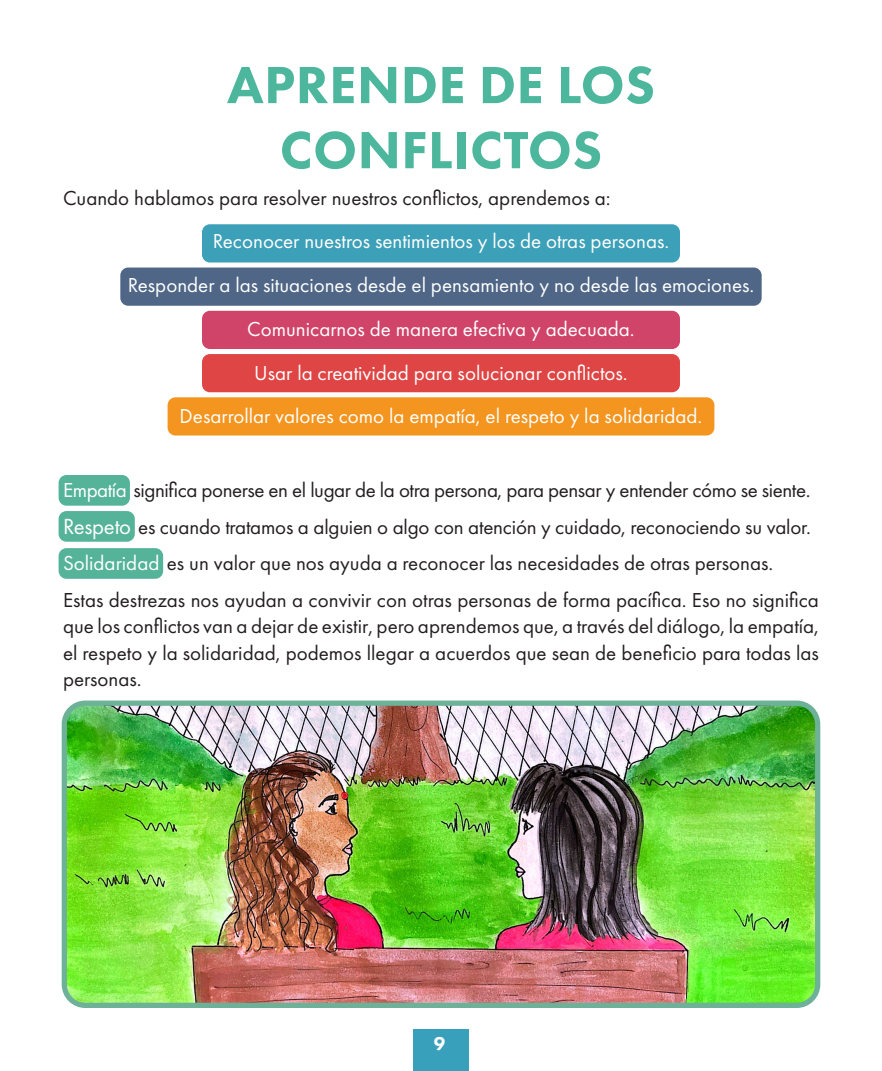
<style>
.page{position:relative;width:882px;height:1071px;background:#fff}
.page>*{position:absolute;margin:0;border:0;box-sizing:border-box;transform-origin:0 0}
.t1{font:800 54.25px/65.1px "Futura PT";letter-spacing:.01em;color:#4cb79c;text-align:center}
.Body{font:21px/26.2px "Futura PT";color:#231f20;text-align:justify}
.Body-2{font:21px "Futura PT";color:#fff}
.Body-3{font:21px "Futura PT";letter-spacing:-.02em;color:#231f20}
.t2{font:800 19.25px "Futura PT";color:#fff}
.s1{color:#fff}
.s2{font-size:22.75px;color:#fff}
</style>
<div class="page">
<div style="left:413px;top:1029px;width:56px;height:42px;background:#39a0bb"></div>
<div style="left:59px;top:475px;width:71px;height:31px;background:#55b399;border-radius:8px"></div>
<div style="left:59px;top:511px;width:76px;height:31px;background:#55b399;border-radius:8px"></div>
<div style="left:59px;top:548px;width:104px;height:31px;background:#55b399;border-radius:8px"></div>
<div style="left:202px;top:224px;width:478px;height:39px;background:#3ca0b8;border-radius:8px"></div>
<div style="left:120px;top:268px;width:642px;height:38px;background:#4f6686;border-radius:8px"></div>
<div style="left:202px;top:311px;width:478px;height:38px;background:#d04469;border-radius:8px"></div>
<div style="left:202px;top:354px;width:478px;height:38px;background:#df4545;border-radius:8px"></div>
<div style="left:168px;top:397px;width:546px;height:39px;background:#f4951f;border-radius:8px"></div>
<img style="left:68px;top:707px;width:746px;height:295px">
<div style="left:62px;top:701px;width:758px;height:307px;border:5px solid #6db199;border-radius:21px"></div>
<p class="t1" style="left:227px;top:52px;width:430px">APRENDE DE LOS<br>CONFLICTOS</p>
<p class="Body" style="left:63px;top:184px;width:549px">Cuando hablamos para resolver nuestros conflictos, aprendemos a:</p>
<p class="Body-2" style="left:213px;top:229px;width:458px">Reconocer nuestros sentimientos y los de otras personas.</p>
<p class="Body-2" style="left:128px;top:273px;width:628px">Responder a las situaciones desde el pensamiento y no desde las emociones.</p>
<p class="Body-2" style="left:247px;top:316px;width:389px">Comunicarnos de manera efectiva y adecuada.</p>
<p class="Body-2" style="left:254px;top:360px;width:375px">Usar la creatividad para solucionar conflictos.</p>
<p class="Body-2" style="left:180px;top:404px;width:524px">Desarrollar valores como la empatía, el respeto y la solidaridad.</p>
<p class="Body-3" style="left:63px;top:477px;width:749px"><span class="s1">Empatía</span> significa ponerse en el lugar de la otra persona, para pensar y entender cómo se siente.</p>
<p class="Body" style="left:63px;top:513px;width:749px"><span class="s2">Respeto</span> es cuando tratamos a alguien o algo con atención y cuidado, reconociendo su valor.</p>
<p class="Body" style="left:63px;top:550px;width:712px"><span class="s1">Solidaridad</span> es un valor que nos ayuda a reconocer las necesidades de otras personas.</p>
<p class="Body" style="left:63px;top:587px;width:758px">Estas destrezas nos ayudan a convivir con otras personas de forma pacífica. Eso no significa que los conflictos van a dejar de existir, pero aprendemos que, a través del diálogo, la empatía, el respeto y la solidaridad, podemos llegar a acuerdos que sean de beneficio para todas las personas.</p>
<p class="t2" style="left:434px;top:1032px;width:13px">9</p>
</div>
